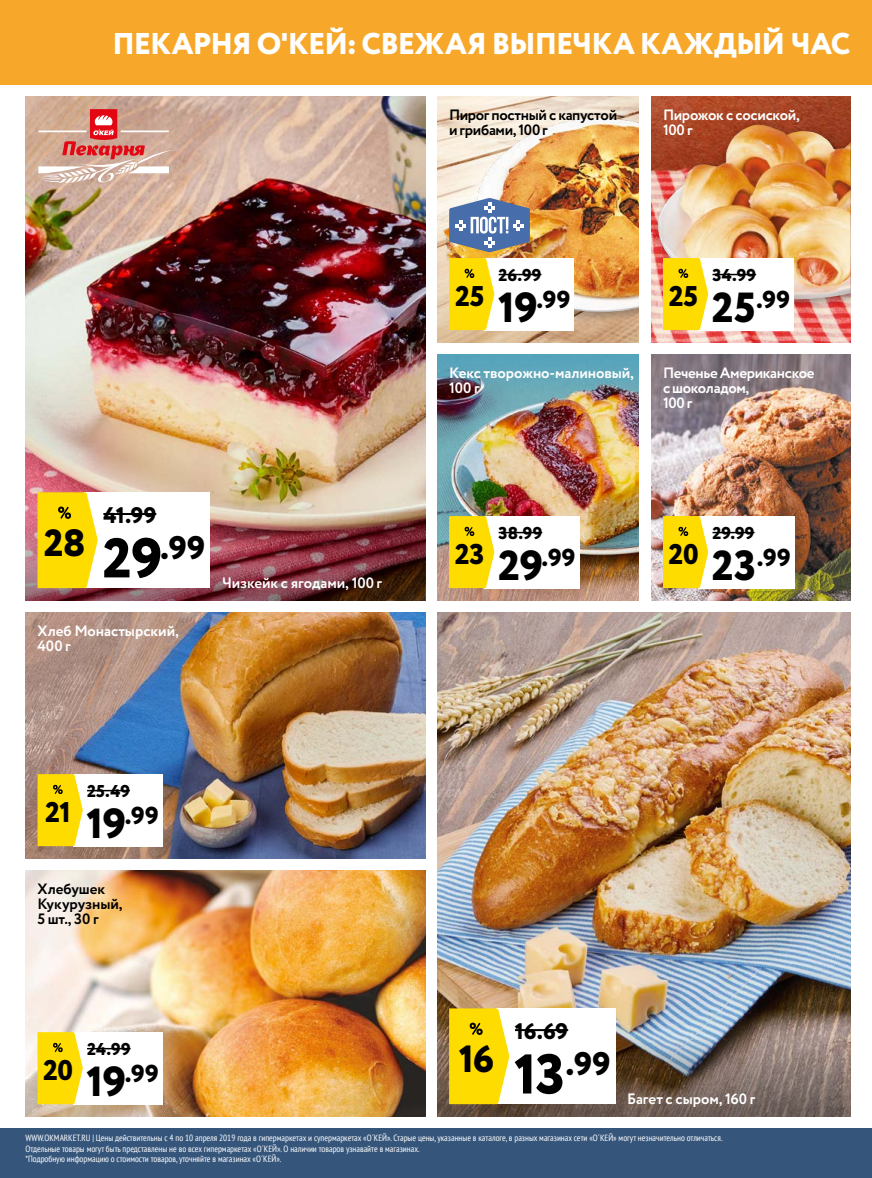
<style>
.page{position:relative;width:872px;height:1178px;background:#fff}
.page>*{position:absolute;margin:0;border:0;box-sizing:border-box;transform-origin:0 0}
.t1{font:800 37.95px "Circe";color:#000}
.t2{font:800 32.55px "Circe";color:#000}
.t3{font:800 30px "Circe";letter-spacing:-.025em;color:#fff}
.t4{font:800 28.5px "Circe";letter-spacing:-.01em;color:#000}
.t5{font:800 24.45px "Circe";letter-spacing:.01em;color:#000}
.t6{font:800 22.5px "Circe";letter-spacing:-.01em;color:#000}
.t7{font:800 17.1px "Circe";letter-spacing:.01em;color:#000}
.t8{font:700 15px/15px "Circe";letter-spacing:-.01em;color:#fff}
.t9{font:700 15px/15px "Circe";letter-spacing:-.02em;color:#000}
.t10{font:condensed 9px/10.5px "PT Sans";color:#fff}
.s1{font-size:55.8px}
.s2{font-size:42px}
</style>
<div class="page">
<img style="left:651px;top:96px;width:199px;height:246px">
<img style="left:437px;top:96px;width:202px;height:246px">
<img style="left:26px;top:870px;width:399px;height:246px">
<img style="left:437px;top:402px;width:202px;height:198px">
<img style="left:651px;top:354px;width:199px;height:246px">
<img style="left:26px;top:96px;width:399px;height:408px">
<img style="left:26px;top:612px;width:399px;height:246px">
<img style="left:437px;top:612px;width:413px;height:408px">
<img style="left:442px;top:119px;width:197px;height:203px">
<img style="left:26px;top:504px;width:399px;height:96px">
<img style="left:437px;top:1020px;width:413px;height:96px">
<img style="left:437px;top:354px;width:202px;height:48px">
<div style="left:652px;top:119px;width:198px;height:192px;background:#000;opacity:.4"></div>
<img style="left:718px;top:125px;width:39px;height:41px">
<div style="left:0;top:1128px;width:872px;height:50px;background:#35557b"></div>
<div style="left:73px;top:774px;width:89px;height:72px;background:#fff"></div>
<hr style="left:87px;top:790px;width:43px;height:1px;background:#000">
<svg style="left:38px;top:774px;width:45px;height:72px"></svg>
<div style="left:484px;top:258px;width:90px;height:72px;background:#fff"></div>
<hr style="left:498px;top:274px;width:43px;height:1px;background:#000">
<svg style="left:449px;top:258px;width:45px;height:72px"></svg>
<div style="left:698px;top:258px;width:95px;height:72px;background:#fff"></div>
<hr style="left:712px;top:274px;width:44px;height:1px;background:#000">
<svg style="left:663px;top:258px;width:45px;height:72px"></svg>
<div style="left:698px;top:516px;width:96px;height:72px;background:#fff"></div>
<hr style="left:712px;top:532px;width:42px;height:1px;background:#000">
<svg style="left:663px;top:516px;width:45px;height:72px"></svg>
<div style="left:73px;top:1032px;width:90px;height:72px;background:#fff"></div>
<hr style="left:87px;top:1048px;width:44px;height:1px;background:#000">
<svg style="left:38px;top:1032px;width:45px;height:72px"></svg>
<div style="left:484px;top:516px;width:95px;height:72px;background:#fff"></div>
<hr style="left:498px;top:532px;width:44px;height:1px;background:#000">
<svg style="left:449px;top:516px;width:45px;height:72px"></svg>
<div style="left:85px;top:492px;width:125px;height:96px;background:#fff"></div>
<hr style="left:103px;top:513px;width:53px;height:2px;background:#000">
<svg style="left:38px;top:492px;width:60px;height:96px"></svg>
<div style="left:496px;top:1008px;width:119px;height:96px;background:#fff"></div>
<hr style="left:515px;top:1029px;width:53px;height:2px;background:#000">
<svg style="left:449px;top:1008px;width:60px;height:96px"></svg>
<svg style="left:449px;top:198px;width:81px;height:54px"></svg>
<div style="left:0;top:0;width:872px;height:84px;background:#f7a82a"></div>
<svg style="left:38px;top:109px;width:135px;height:77px"></svg>
<h3 class="t3" style="left:112px;top:23px;width:739px">ПЕКАРНЯ О'КЕЙ: СВЕЖАЯ ВЫПЕЧКА КАЖДЫЙ ЧАС</h3>
<h1 class="t1" style="left:44px;top:517px;width:43px">28</h1>
<h3 class="t6" style="left:103px;top:500px;width:54px">41.99</h3>
<h2 class="t2" style="left:103px;top:526px;width:104px"><span class="s1">29</span>.99</h2>
<h3 class="t8" style="left:38px;top:624px;width:143px">Хлеб Монастырский,<br>400 г</h3>
<h3 class="t8" style="left:222px;top:576px;width:162px">Чизкейк с ягодами, 100 г</h3>
<h3 class="t4" style="left:45px;top:793px;width:27px">21</h3>
<h3 class="t7" style="left:87px;top:780px;width:44px">25.49</h3>
<h3 class="t5" style="left:86px;top:799px;width:74px"><span class="s2">19</span>.99</h3>
<h3 class="t9" style="left:38px;top:882px;width:87px">Хлебушек<br>Кукурузный,<br>5 шт., 30 г</h3>
<h3 class="t9" style="left:449px;top:108px;width:170px">Пирог постный с капустой и грибами, 100 г</h3>
<h3 class="t8" style="left:663px;top:108px;width:138px">Пирожок с сосиской,<br>100 г</h3>
<h3 class="t7" style="left:498px;top:264px;width:44px">26.99</h3>
<h3 class="t7" style="left:712px;top:264px;width:45px">34.99</h3>
<h3 class="t4" style="left:455px;top:277px;width:31px">25</h3>
<h3 class="t5" style="left:498px;top:283px;width:74px"><span class="s2">19</span>.99</h3>
<h3 class="t4" style="left:669px;top:277px;width:31px">25</h3>
<h3 class="t5" style="left:712px;top:283px;width:80px"><span class="s2">25</span>.99</h3>
<h3 class="t8" style="left:449px;top:366px;width:186px">Кекс творожно-малиновый,<br>100 г</h3>
<h3 class="t8" style="left:663px;top:366px;width:153px">Печенье Американское с шоколадом,<br>100 г</h3>
<h3 class="t4" style="left:455px;top:535px;width:31px">23</h3>
<h3 class="t7" style="left:498px;top:522px;width:45px">38.99</h3>
<h3 class="t5" style="left:498px;top:541px;width:79px"><span class="s2">29</span>.99</h3>
<h3 class="t4" style="left:668px;top:535px;width:31px">20</h3>
<h3 class="t7" style="left:712px;top:522px;width:43px">29.99</h3>
<h3 class="t5" style="left:712px;top:541px;width:80px"><span class="s2">23</span>.99</h3>
<h3 class="t6" style="left:515px;top:1016px;width:55px">16.69</h3>
<h3 class="t7" style="left:87px;top:1038px;width:45px">24.99</h3>
<h1 class="t1" style="left:459px;top:1033px;width:37px">16</h1>
<h2 class="t2" style="left:514px;top:1042px;width:98px"><span class="s1">13</span>.99</h2>
<h3 class="t4" style="left:43px;top:1051px;width:31px">20</h3>
<h3 class="t5" style="left:86px;top:1057px;width:74px"><span class="s2">19</span>.99</h3>
<h3 class="t8" style="left:627px;top:1092px;width:130px">Багет с сыром, 160 г</h3>
<p class="t10" style="left:26px;top:1132px;width:698px">WWW.OKMARKET.RU | Цены действительны с 4 по 10 апреля 2019 года в гипермаркетах и супермаркетах «О´КЕЙ». Старые цены, указанные в каталоге, в разных магазинах сети «О´КЕЙ» могут незначительно отличаться.<br>Отдельные товары могут быть представлены не во всех гипермаркетах «О´КЕЙ». О наличии товаров узнавайте в магазинах.<br>*Подробную информацию о стоимости товаров, уточняйте в магазинах «О´КЕЙ».</p>
</div>
